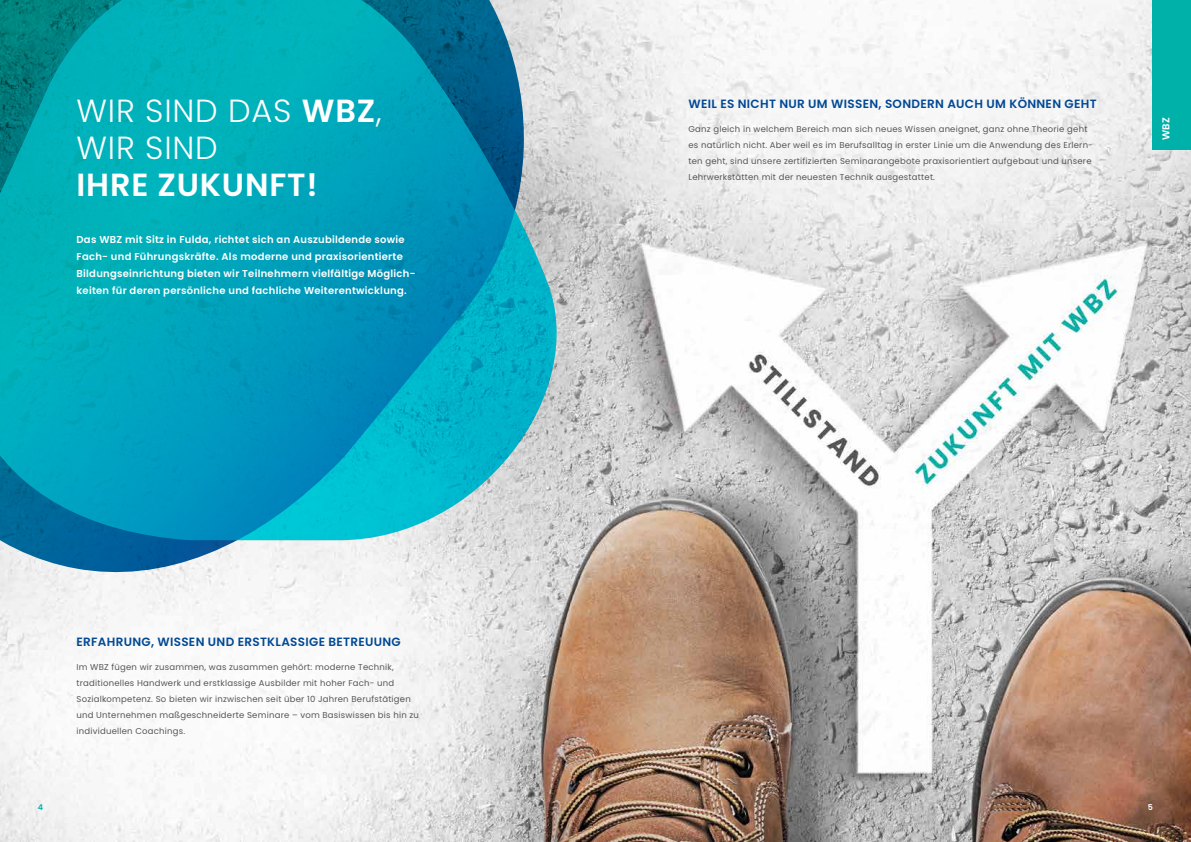
<style>
.page{position:relative;width:1191px;height:842px;background:#fff}
.page>*{position:absolute;margin:0;border:0;box-sizing:border-box;transform-origin:0 0}
.t1{font:300 32px/37px "Poppins";letter-spacing:.025em;color:#fff}
.t2{font:600 32px "Poppins";letter-spacing:.025em;color:#fff}
.t3{font:600 12px "Poppins";letter-spacing:.025em;color:#004895}
.t4{font:600 10px/17px "Poppins";letter-spacing:.025em;color:#fff}
.t5{font:8.5px/16px "Poppins";letter-spacing:.025em;color:#565656}
.t6{font:600 8px "Poppins";color:#00b1a9}
.t7{font:600 8px "Poppins";color:#fff}
.s1{font-weight:600}
</style>
<div class="page">
<img style="left:0;top:0;width:1191px;height:842px">
<svg style="left:0;top:540px;width:549px;height:68px"></svg>
<svg style="left:0;top:0;width:589px;height:540px;background:#19a6bb"></svg>
<div style="left:1152px;top:0;width:39px;height:150px;background:#00b1a9"></div>
<h1 class="t1" style="left:77px;top:92px;width:307px">WIR SIND DAS <span class="s1">WBZ</span>,<br>WIR SIND</h1>
<h1 class="t2" style="left:77px;top:166px;width:243px">IHRE ZUKUNFT!</h1>
<p class="t4" style="left:77px;top:231px;width:340px">Das WBZ mit Sitz in Fulda, richtet sich an Auszubildende sowie Fach- und Führungskräfte. Als moderne und praxisorientierte Bildungseinrichtung bieten wir Teilnehmern vielfältige Möglich&shy;keiten für deren persönliche und fachliche Weiterentwicklung.</p>
<h2 class="t3" style="left:688px;top:97px;width:410px">WEIL ES NICHT NUR UM WISSEN, SONDERN AUCH UM KÖNNEN GEHT</h2>
<p class="t5" style="left:688px;top:121px;width:406px">Ganz gleich in welchem Bereich man sich neues Wissen aneignet, ganz ohne Theorie geht es natürlich nicht. Aber weil es im Berufsalltag in erster Linie um die Anwendung des Erlern&shy;ten geht, sind unsere zertifizierten Seminarangebote praxisorientiert aufgebaut und unsere Lehrwerkstätten mit der neuesten Technik ausgestattet.</p>
<p class="t4" style="left:1157px;top:140px;width:24px;rotate:-90deg">WBZ</p>
<h2 class="t3" style="left:77px;top:635px;width:326px">ERFAHRUNG, WISSEN UND ERSTKLASSIGE BETREUUNG</h2>
<p class="t5" style="left:77px;top:659px;width:344px">Im WBZ fügen wir zusammen, was zusammen gehört: moderne Technik, traditionelles Handwerk und erstklassige Ausbilder mit hoher Fach- und Sozialkompetenz. So bieten wir inzwischen seit über 10 Jahren Berufstätigen und Unternehmen maßgeschneiderte Seminare – vom Basiswissen bis hin zu individuellen Coachings.</p>
<p class="t6" style="left:38px;top:802px;width:7px">4</p>
<p class="t7" style="left:1147px;top:802px;width:7px">5</p>
</div>
